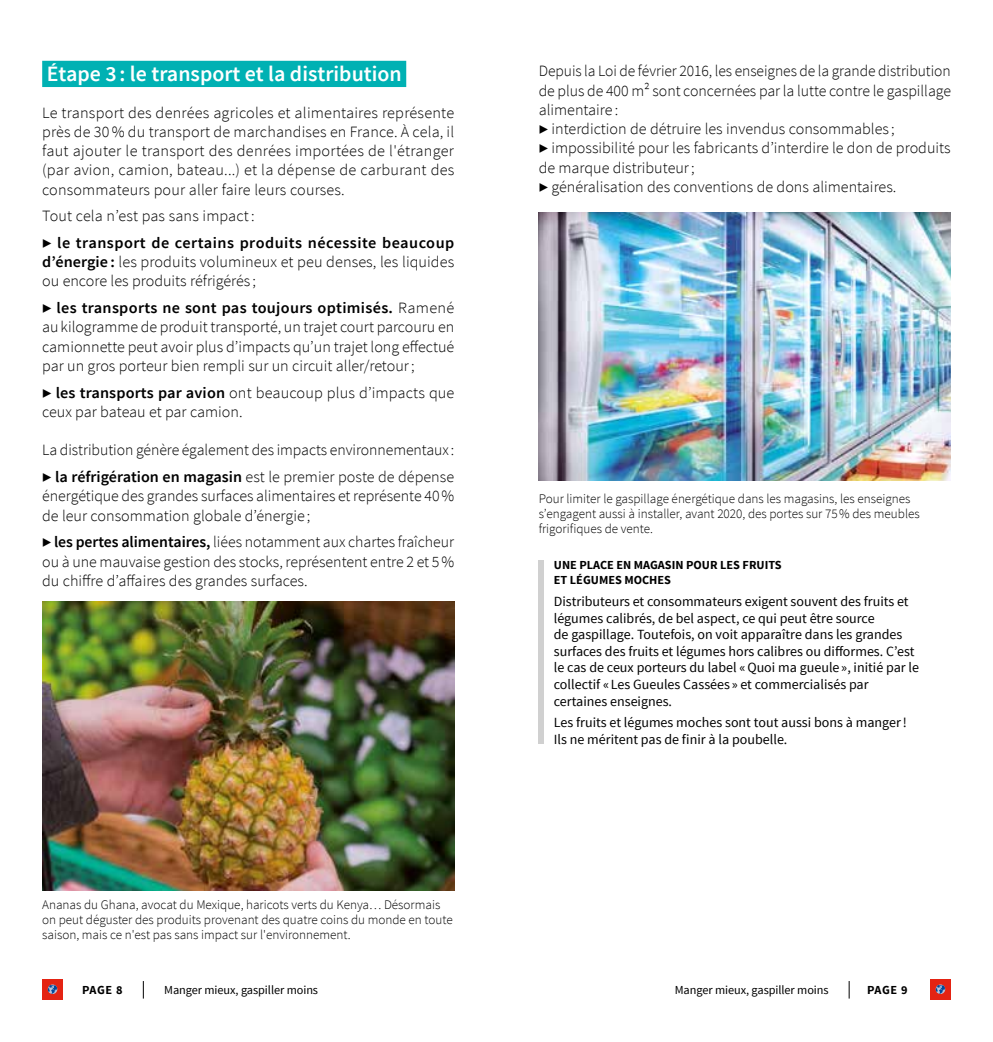
<style>
.page{position:relative;width:993px;height:1042px;background:#fff}
.page>*{position:absolute;margin:0;border:0;box-sizing:border-box;transform-origin:0 0}
.t1{font:600 21.88px "Source Sans Pro";color:#fff}
.t2{font:300 15.75px/19.2px "Source Sans Pro";color:#000;text-align:justify}
.t3{font:14px/16.6px "Source Sans Pro";color:#000}
.t4{font:300 13.12px/14.9px "Source Sans Pro";color:#000}
.t5{font:700 12.25px/14.9px "Source Sans Pro";color:#000}
.t6{font:12.25px "Source Sans Pro";letter-spacing:-.005em;color:#000}
.s1{font-weight:600}
</style>
<div class="page">
<svg style="left:143px;top:981px;width:1px;height:17px"></svg>
<div style="left:42px;top:979px;width:21px;height:21px;background:#e42313"></div>
<svg style="left:48px;top:984px;width:9px;height:10px"></svg>
<svg style="left:848px;top:981px;width:1px;height:17px"></svg>
<div style="left:929px;top:979px;width:21px;height:21px;background:#e42313"></div>
<svg style="left:935px;top:984px;width:9px;height:10px"></svg>
<div style="left:42px;top:61px;width:364px;height:26px;background:#00b1b3"></div>
<img style="left:42px;top:601px;width:412px;height:290px">
<img style="left:538px;top:213px;width:412px;height:267px">
<div style="left:538px;top:560px;width:5px;height:184px;background:#d0d0d0"></div>
<h1 class="t1" style="left:47px;top:60px;width:356px">Étape 3: le transport et la distribution</h1>
<p class="t2" style="left:42px;top:103px;width:413px">Le transport des denrées agricoles et alimentaires représente près de 30 % du transport de marchandises en France. À cela, il faut ajouter le transport des denrées importées de l'étranger (par avion, camion, bateau...) et la dépense de carburant des consommateurs pour aller faire leurs courses.</p>
<p class="t2" style="left:42px;top:206px;width:214px">Tout cela n’est pas sans impact:</p>
<p class="t2" style="left:42px;top:233px;width:413px"><span class="s1">▶ le transport de certains produits nécessite beaucoup d’énergie :</span> les produits volumineux et peu denses, les liquides ou encore les produits réfrigérés ;</p>
<p class="t2" style="left:42px;top:298px;width:413px"><span class="s1">▶ les transports ne sont pas toujours optimisés.</span> Ramené aukilogramme de produit transporté, un trajet court parcouru en camionnette peut avoir plus d’impacts qu’un trajet long effectué par un gros porteur bien rempli sur un circuit aller/retour;</p>
<p class="t2" style="left:42px;top:383px;width:413px"><span class="s1">▶ les transports par avion</span> ont beaucoup plus d’impacts que ceux par bateau et par camion.</p>
<p class="t2" style="left:42px;top:437px;width:413px;line-height:26.8px">La distribution génère également des impacts environnementaux : <span class="s1">▶ la réfrigération en magasin</span> est le premier poste de dépense</p>
<p class="t2" style="left:42px;top:486px;width:413px">énergétique des grandes surfaces alimentaires et représente 40% de leur consommation globale d’énergie ;</p>
<p class="t2" style="left:42px;top:532px;width:413px"><span class="s1">▶ les pertes alimentaires,</span> liées notamment aux chartes fraîcheur ou à une mauvaise gestion des stocks, représentent entre 2 et 5% du chiffre d’affaires des grandes surfaces.</p>
<p class="t4" style="left:42px;top:897px;width:412px">Ananas du Ghana, avocat du Mexique, haricots verts du Kenya… Désormais on peut déguster des produits provenant des quatre coins du monde en toute saison, mais ce n'est pas sans impact sur l'environnement.</p>
<p class="t2" style="left:538px;top:62px;width:414px;text-align:left">Depuis la Loi de février 2016, les enseignes de la grande distribution de plus de 400 m² sont concernées par la lutte contre le gaspillage alimentaire :<br><span class="s1">▶</span> interdiction de détruire les invendus consommables ;<br><span class="s1">▶</span> impossibilité pour les fabricants d’interdire le don de produits de marque distributeur;<br><span class="s1">▶</span> généralisation des conventions de dons alimentaires.</p>
<p class="t4" style="left:538px;top:491px;width:382px">Pour limiter le gaspillage énergétique dans les magasins, les enseignes s’engagent aussi à installer, avant 2020, des portes sur 75% des meubles frigorifiques de vente.</p>
<p class="t5" style="left:553px;top:558px;width:229px">UNE PLACE EN MAGASIN POUR LES FRUITS<br>ET LÉGUMES MOCHES</p>
<p class="t3" style="left:553px;top:593px;width:366px">Distributeurs et consommateurs exigent souvent des fruits et légumes calibrés, de bel aspect, ce qui peut être source<br>de gaspillage. Toutefois, on voit apparaître dans les grandes surfaces des fruits et légumes hors calibres ou difformes. C’est le cas de ceux porteurs du label «Quoi ma gueule », initié par le collectif « Les Gueules Cassées » et commercialisés par certaines enseignes.</p>
<p class="t3" style="left:553px;top:714px;width:354px">Les fruits et légumes moches sont tout aussi bons à manger!<br>Ils ne méritent pas de finir à la poubelle.</p>
<p class="t5" style="left:82px;top:982px;width:42px">PAGE 8</p>
<p class="t6" style="left:164px;top:982px;width:155px">Manger mieux, gaspiller moins</p>
<p class="t6" style="left:674px;top:982px;width:155px">Manger mieux, gaspiller moins</p>
<p class="t5" style="left:866px;top:982px;width:42px">PAGE 9</p>
</div>
